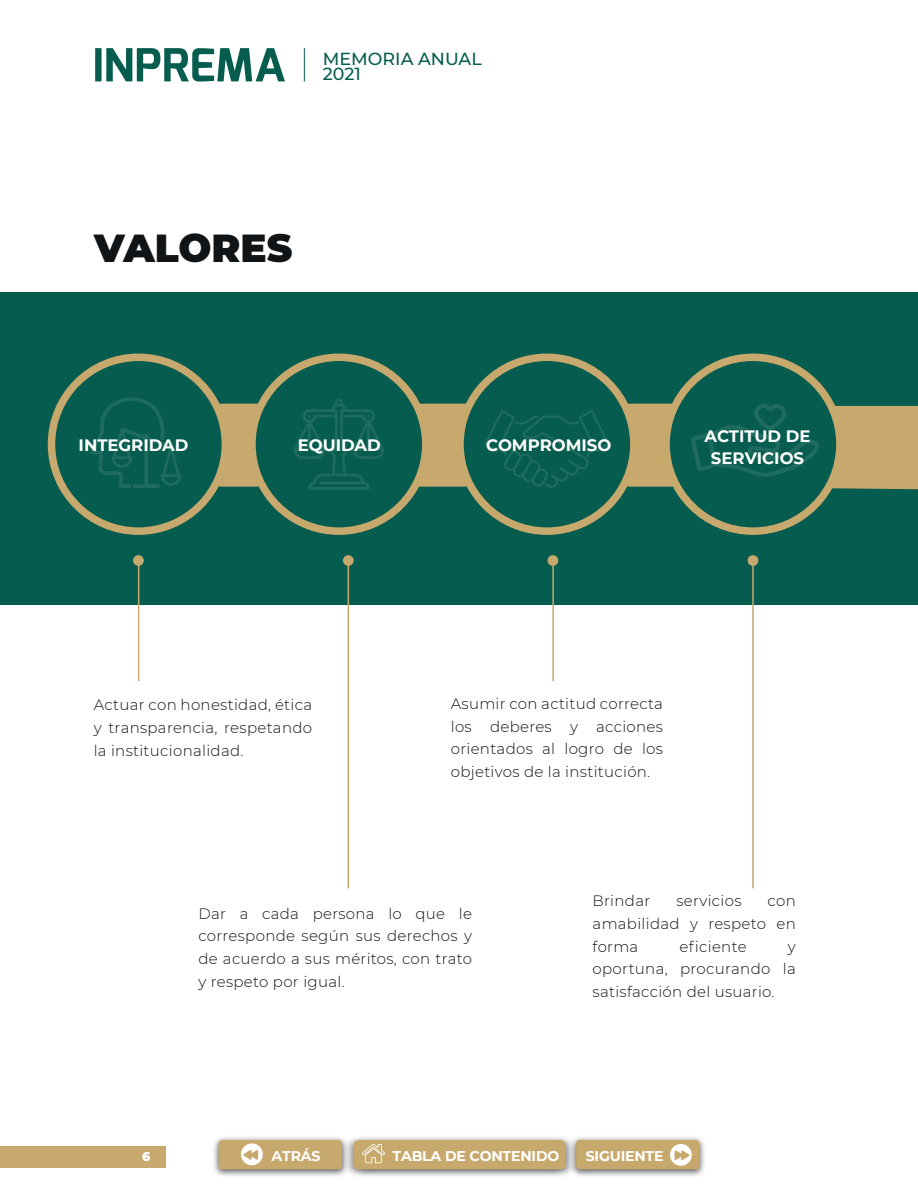
<style>
.page{position:relative;width:918px;height:1188px;background:#fff}
.page>*{position:absolute;margin:0;border:0;box-sizing:border-box;transform-origin:0 0}
.t1{font:900 39px "Montserrat";color:#111416}
.t2{font:500 17.4px/15.3px "Montserrat";color:#065c4e}
.t3{font:700 16.5px/22.5px "Montserrat";color:#fff;text-align:center}
.t4{font:300 15px/22.8px "Montserrat";letter-spacing:.02em;color:#111416;text-align:justify}
.t5{font:700 14.1px "Montserrat";letter-spacing:-.015em;color:#fff}
.t6{font:900 12.45px "Montserrat";color:#fff}
</style>
<div class="page">
<div style="left:0;top:1146px;width:165px;height:22px;background:#c7a86d"></div>
<div style="left:0;top:292px;width:918px;height:313px;background:#065c4e"></div>
<svg style="left:90px;top:397px;width:91px;height:91px"></svg>
<svg style="left:294px;top:399px;width:90px;height:91px"></svg>
<svg style="left:691px;top:404px;width:128px;height:73px"></svg>
<div style="left:48px;top:354px;width:181px;height:181px;border:8px solid #c7a86d;border-radius:50%"></div>
<div style="left:248px;top:354px;width:182px;height:181px;border:8px solid #c7a86d;border-radius:50%"></div>
<div style="left:456px;top:354px;width:182px;height:181px;border:8px solid #c7a86d;border-radius:50%"></div>
<div style="left:662px;top:354px;width:182px;height:181px;border:8px solid #c7a86d;border-radius:50%"></div>
<div style="left:828px;top:406px;width:90px;height:83px;background:#c7a86d"></div>
<svg style="left:627px;top:404px;width:49px;height:83px;background:#b5a16a"></svg>
<svg style="left:218px;top:404px;width:43px;height:83px;background:#b4a06a"></svg>
<svg style="left:415px;top:404px;width:53px;height:83px;background:#b19f69"></svg>
<hr style="left:138px;top:564px;width:1px;height:117px;background:#c7a86d">
<hr style="left:348px;top:564px;width:1px;height:324px;background:#c7a86d">
<div style="left:133px;top:555px;width:11px;height:11px;background:#c7a86d;border-radius:50%"></div>
<hr style="left:552px;top:564px;width:2px;height:117px;background:#c7a86d">
<div style="left:548px;top:555px;width:10px;height:11px;background:#c7a86d;border-radius:50%"></div>
<div style="left:343px;top:555px;width:11px;height:11px;background:#c7a86d;border-radius:50%"></div>
<hr style="left:752px;top:564px;width:2px;height:324px;background:#c7a86d">
<div style="left:748px;top:555px;width:10px;height:11px;background:#c7a86d;border-radius:50%"></div>
<hr style="left:917px;top:820px;width:1px;height:151px;background:#c7a86d">
<svg style="left:485px;top:410px;width:124px;height:78px"></svg>
<svg style="left:95px;top:48px;width:190px;height:34px"></svg>
<img style="left:581px;top:1137px;width:123px;height:39px">
<div style="left:576px;top:1140px;width:123px;height:29px;background:#c8a96d;border-radius:4px"></div>
<img style="left:351px;top:1137px;width:230px;height:39px">
<img style="left:214px;top:1137px;width:137px;height:39px">
<div style="left:219px;top:1140px;width:123px;height:29px;background:#c8a96d;border-radius:4px"></div>
<div style="left:354px;top:1140px;width:212px;height:29px;background:#c8a96d"></div>
<div style="left:241px;top:1143px;width:22px;height:22px;background:#fff;border-radius:50%"></div>
<svg style="left:243px;top:1150px;width:15px;height:10px"></svg>
<svg style="left:670px;top:1144px;width:22px;height:22px"></svg>
<svg style="left:675px;top:1150px;width:15px;height:10px"></svg>
<p class="t2" style="left:323px;top:50px;width:160px">MEMORIA ANUAL<br>2021</p>
<h1 class="t1" style="left:94px;top:219px;width:200px">VALORES</h1>
<p class="t3" style="left:79px;top:433px;width:111px">INTEGRIDAD</p>
<p class="t3" style="left:298px;top:433px;width:85px">EQUIDAD</p>
<p class="t3" style="left:486px;top:433px;width:127px">COMPROMISO</p>
<p class="t3" style="left:705px;top:424px;width:108px">ACTITUD DE<br>SERVICIOS</p>
<p class="t4" style="left:94px;top:693px;width:220px">Actuar con honestidad, ética y transparencia, respetando la institucionalidad.</p>
<p class="t4" style="left:451px;top:692px;width:214px">Asumir con actitud correcta los deberes y acciones orientados al logro de los objetivos de la institución.</p>
<p class="t4" style="left:198px;top:901px;width:275px">Dar a cada persona lo que le corresponde según sus derechos y de acuerdo a sus méritos, con trato y respeto por igual.</p>
<p class="t4" style="left:593px;top:889px;width:59px">Brindar</p>
<p class="t4" style="left:676px;top:889px;width:67px">servicios</p>
<p class="t4" style="left:593px;top:889px;width:205px;text-indent:175px">con amabilidad y respeto en forma</p>
<p class="t4" style="left:680px;top:934px;width:69px">eficiente</p>
<p class="t4" style="left:593px;top:934px;width:205px;text-indent:195px">y oportuna, procurando la satisfacción del usuario.</p>
<p class="t6" style="left:142px;top:1147px;width:10px">6</p>
<p class="t5" style="left:272px;top:1145px;width:50px">ATRÁS</p>
<p class="t5" style="left:393px;top:1145px;width:168px">TABLA DE CONTENIDO</p>
<p class="t5" style="left:586px;top:1145px;width:79px">SIGUIENTE</p>
</div>
